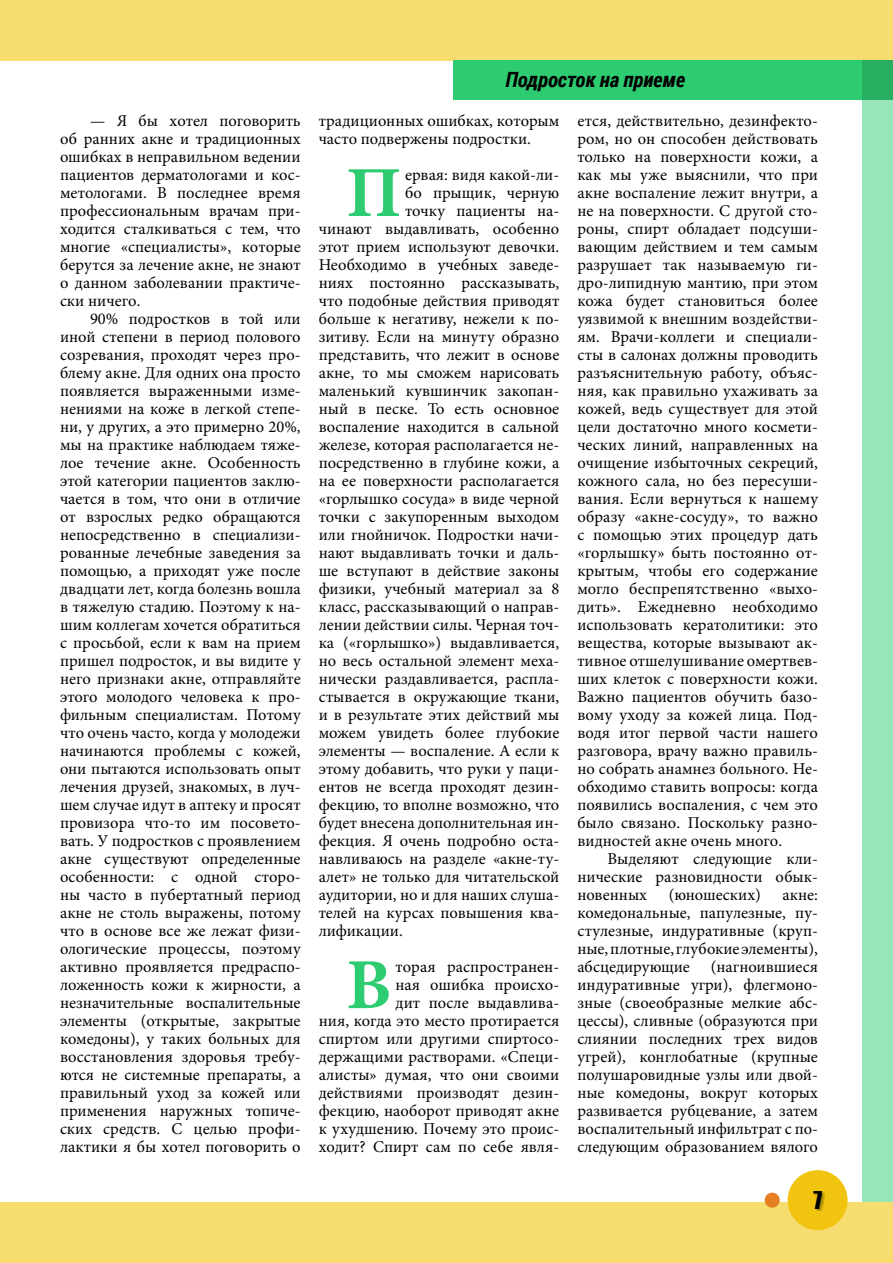
<style>
.page{position:relative;width:893px;height:1263px;background:#fff}
.page>*{position:absolute;margin:0;border:0;box-sizing:border-box;transform-origin:0 0}
.t1{font:700 71.85px "Minion Pro";color:#2ecc71}
.t2{font:22.5px "Impact";color:#000}
.t3{font:italic 700 21px "Roboto Condensed";color:#000}
.t4{font:16.5px/18px "Minion Pro";color:#000;text-align:justify}
</style>
<div class="page">
<div style="left:863px;top:0;width:30px;height:1263px;background:#96e6b8"></div>
<div style="left:0;top:0;width:893px;height:60px;background:#f7dc6f"></div>
<div style="left:0;top:1203px;width:893px;height:60px;background:#f7dc6f"></div>
<div style="left:453px;top:60px;width:410px;height:39px;background:#2ecc71"></div>
<div style="left:788px;top:1170px;width:60px;height:60px;background:#f1c40f;border-radius:50%"></div>
<div style="left:814px;top:1191px;width:10px;height:20px;background:#000;opacity:.3"></div>
<div style="left:765px;top:1193px;width:15px;height:15px;background:#e67e22;border-radius:50%"></div>
<div style="left:863px;top:60px;width:30px;height:39px;background:#27ae60"></div>
<p class="t4" style="left:60px;top:112px;width:242px;text-indent:30px">— Я бы хотел поговорить об ранних акне и традиционных ошибках в неправильном ведении пациентов дерматологами и кос&shy;метологами. В последнее время профессиональным врачам при&shy;ходится сталкиваться с тем, что многие «специалисты», которые берутся за лечение акне, не знают о данном заболевании практиче&shy;ски ничего.</p>
<p class="t4" style="left:60px;top:310px;width:242px;text-indent:30px">90% подростков в той или иной степени в период полового созревания, проходят через про&shy;блему акне. Для одних она просто появляется выраженными изме&shy;нениями на коже в легкой степе&shy;ни, у других, а это примерно 20%, мы на практике наблюдаем тяже&shy;лое течение акне. Особенность этой категории пациентов заклю&shy;чается в том, что они в отличие от взрослых редко обращаются непосредственно в специализи&shy;рованные лечебные заведения за помощью, а приходят уже после двадцати лет, когда болезнь вошла в тяжелую стадию. Поэтому к на&shy;шим коллегам хочется обратиться с просьбой, если к вам на прием пришел подросток, и вы видите у него признаки акне, отправляйте этого молодого человека к про&shy;фильным специалистам. Потому что очень часто, когда у молодежи начинаются проблемы с кожей, они пытаются использовать опыт лечения друзей, знакомых, в луч&shy;шем случае идут в аптеку и просят провизора что-то им посовето&shy;вать. У подростков с проявлением акне существуют определенные особенности: с одной сторо&shy;ны часто в пубертатный период акне не столь выражены, потому что в основе все же лежат физи&shy;ологические процессы, поэтому активно проявляется предраспо&shy;ложенность кожи к жирности, а незначительные воспалительные элементы (открытые, закрытые комедоны), у таких больных для восстановления здоровья требу&shy;ются не системные препараты, а правильный уход за кожей или применения наружных топиче&shy;ских средств. С целью профи&shy;лактики я бы хотел поговорить о</p>
<p class="t3" style="left:506px;top:65px;width:181px">Подросток на приеме</p>
<p class="t4" style="left:319px;top:112px;width:242px">традиционных ошибках, которым часто подвержены подростки.</p>
<h1 class="t1" style="left:346px;top:142px;width:57px">П</h1>
<p class="t4" style="left:405px;top:166px;width:156px">ервая: видя какой-ли-</p>
<p class="t4" style="left:405px;top:184px;width:156px">бо прыщик, черную</p>
<p class="t4" style="left:405px;top:202px;width:156px">точку пациенты на-</p>
<p class="t4" style="left:319px;top:220px;width:242px">чинают выдавливать, особенно</p>
<p class="t4" style="left:319px;top:238px;width:242px">этот прием используют девочки.</p>
<p class="t4" style="left:319px;top:256px;width:242px">Необходимо в учебных заведе-</p>
<p class="t4" style="left:319px;top:274px;width:242px">ниях постоянно рассказывать,</p>
<p class="t4" style="left:319px;top:292px;width:242px">что подобные действия приводят</p>
<p class="t4" style="left:319px;top:310px;width:242px">больше к негативу, нежели к по-</p>
<p class="t4" style="left:319px;top:328px;width:242px">зитиву. Если на минуту образно</p>
<p class="t4" style="left:319px;top:346px;width:242px">представить, что лежит в основе</p>
<p class="t4" style="left:319px;top:364px;width:242px">акне, то мы сможем нарисовать</p>
<p class="t4" style="left:319px;top:382px;width:242px">маленький кувшинчик закопан-</p>
<p class="t4" style="left:319px;top:400px;width:242px">ный в песке. То есть основное</p>
<p class="t4" style="left:319px;top:418px;width:242px">воспаление находится в сальной</p>
<p class="t4" style="left:319px;top:436px;width:242px">железе, которая располагается не-</p>
<p class="t4" style="left:319px;top:454px;width:242px">посредственно в глубине кожи, а</p>
<p class="t4" style="left:319px;top:472px;width:242px">на ее поверхности располагается</p>
<p class="t4" style="left:319px;top:490px;width:242px">«горлышко сосуда» в виде черной</p>
<p class="t4" style="left:319px;top:508px;width:242px">точки с закупоренным выходом</p>
<p class="t4" style="left:319px;top:526px;width:242px">или гнойничок. Подростки начи-</p>
<p class="t4" style="left:319px;top:544px;width:242px">нают выдавливать точки и даль-</p>
<p class="t4" style="left:319px;top:562px;width:242px">ше вступают в действие законы</p>
<p class="t4" style="left:319px;top:580px;width:242px">физики, учебный материал за 8</p>
<p class="t4" style="left:319px;top:598px;width:242px">класс, рассказывающий о направ-</p>
<p class="t4" style="left:319px;top:616px;width:242px">лении действии силы. Черная точ-</p>
<p class="t4" style="left:319px;top:634px;width:242px">ка («горлышко») выдавливается,</p>
<p class="t4" style="left:319px;top:652px;width:242px">но весь остальной элемент меха-</p>
<p class="t4" style="left:319px;top:670px;width:242px">нически раздавливается, распла-</p>
<p class="t4" style="left:319px;top:688px;width:242px">стывается в окружающие ткани,</p>
<p class="t4" style="left:319px;top:706px;width:242px">и в результате этих действий мы</p>
<p class="t4" style="left:319px;top:724px;width:242px">можем увидеть более глубокие</p>
<p class="t4" style="left:319px;top:742px;width:242px">элементы — воспаление. А если к</p>
<p class="t4" style="left:319px;top:760px;width:242px">этому добавить, что руки у паци-</p>
<p class="t4" style="left:319px;top:778px;width:242px">ентов не всегда проходят дезин-</p>
<p class="t4" style="left:319px;top:796px;width:242px">фекцию, то вполне возможно, что</p>
<p class="t4" style="left:319px;top:814px;width:242px">будет внесена дополнительная ин-</p>
<p class="t4" style="left:319px;top:832px;width:242px">фекция. Я очень подробно оста-</p>
<p class="t4" style="left:319px;top:850px;width:242px">навливаюсь на разделе «акне-ту-</p>
<p class="t4" style="left:319px;top:868px;width:242px">алет» не только для читательской</p>
<p class="t4" style="left:319px;top:886px;width:242px">аудитории, но и для наших слуша-</p>
<p class="t4" style="left:319px;top:904px;width:242px">телей на курсах повышения ква-</p>
<p class="t4" style="left:319px;top:922px;width:86px">лификации.</p>
<h1 class="t1" style="left:346px;top:934px;width:47px">В</h1>
<p class="t4" style="left:319px;top:958px;width:242px;text-align:right">торая распространен-<br>ная ошибка происхо-<br>дит после выдавлива-<br>ния, когда это место протирается спиртом или другими спиртосо&shy;держащими растворами. «Специ&shy;алисты» думая, что они своими действиями производят дезин&shy;фекцию, наоборот приводят акне к ухудшению. Почему это проис&shy;ходит? Спирт сам по себе явля-</p>
<p class="t4" style="left:577px;top:112px;width:242px">ется, действительно, дезинфекто&shy;ром, но он способен действовать только на поверхности кожи, а как мы уже выяснили, что при акне воспаление лежит внутри, а не на поверхности. С другой сто&shy;роны, спирт обладает подсуши&shy;вающим действием и тем самым разрушает так называемую ги&shy;дро-липидную мантию, при этом кожа будет становиться более уязвимой к внешним воздействи&shy;ям. Врачи-коллеги и специали&shy;сты в салонах должны проводить разъяснительную работу, объяс&shy;няя, как правильно ухаживать за кожей, ведь существует для этой цели достаточно много космети&shy;ческих линий, направленных на очищение избыточных секреций, кожного сала, но без пересуши&shy;вания. Если вернуться к нашему образу «акне-сосуду», то важно с помощью этих процедур дать «горлышку» быть постоянно от&shy;крытым, чтобы его содержание могло беспрепятственно «выхо&shy;дить». Ежедневно необходимо использовать кератолитики: это вещества, которые вызывают ак&shy;тивное отшелушивание омертвев&shy;ших клеток с поверхности кожи.<br>Важно пациентов обучить базо&shy;вому уходу за кожей лица. Под&shy;водя итог первой части нашего разговора, врачу важно правиль&shy;но собрать анамнез больного. Не&shy;обходимо ставить вопросы: когда появились воспаления, с чем это было связано. Поскольку разно&shy;видностей акне очень много.</p>
<p class="t4" style="left:577px;top:850px;width:242px;text-indent:30px">Выделяют следующие кли&shy;нические разновидности обык&shy;новенных</p>
<p class="t4" style="left:669px;top:886px;width:94px">(юношеских)</p>
<p class="t4" style="left:577px;top:886px;width:242px;text-indent:205px">акне: комедональные, папулезные, пу&shy;стулезные, индуративные (круп&shy;ные, плотные, глубокие элементы), абсцедирующие</p>
<p class="t4" style="left:577px;top:958px;width:242px;text-indent:134px">(нагноившиеся индуративные угри), флегмоно&shy;зные (своеобразные мелкие абс&shy;цессы), сливные (образуются при слиянии последних трех видов угрей), конглобатные (крупные полушаровидные узлы или двой&shy;ные комедоны, вокруг которых развивается рубцевание, а затем воспалительный инфильтрат с по&shy;следующим образованием вялого</p>
<h2 class="t2" style="left:814px;top:1183px;width:10px">7</h2>
</div>
